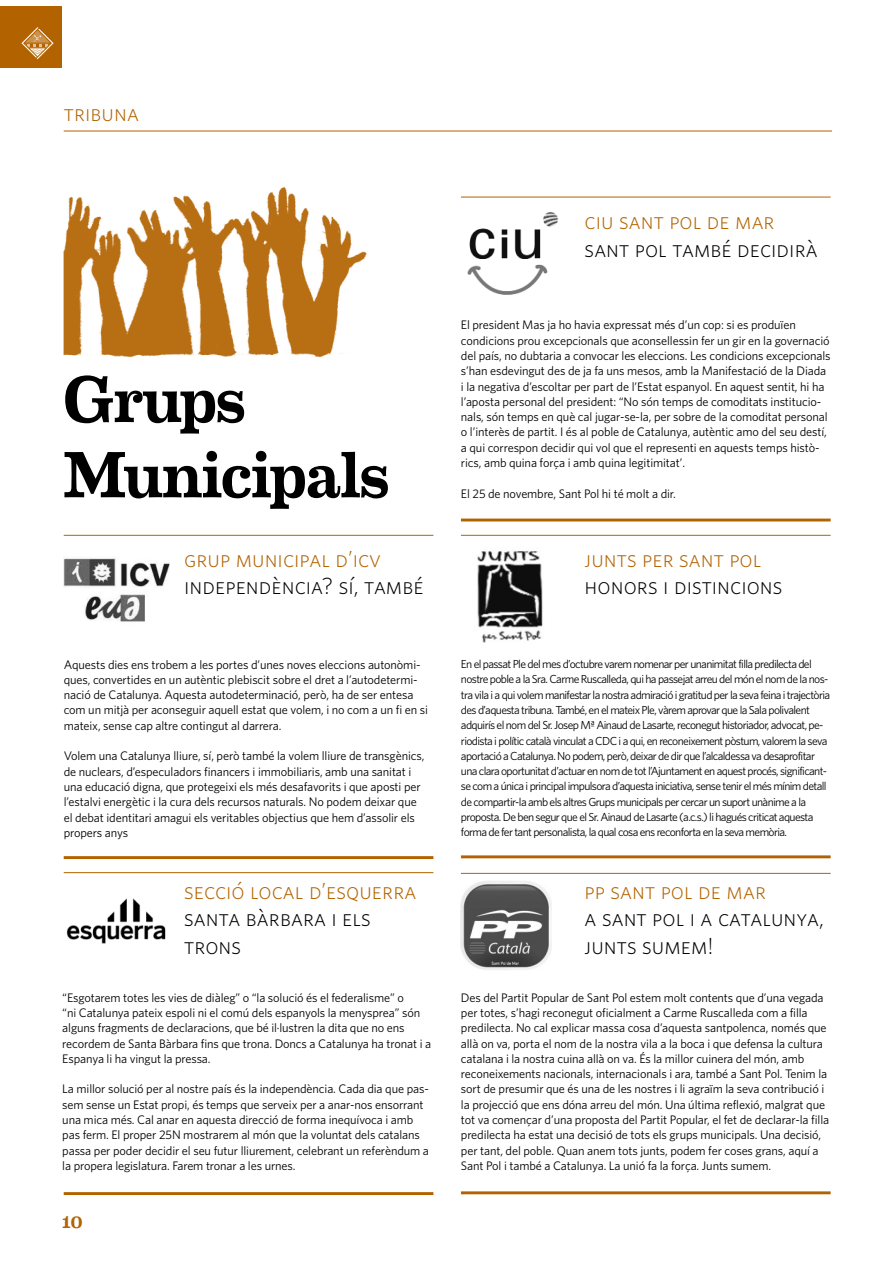
<style>
.page{position:relative;width:893px;height:1263px;background:#fff}
.page>*{position:absolute;margin:0;border:0;box-sizing:border-box;transform-origin:0 0}
.t1{font:500 65.55px/75.3px "Eames Century Modern";letter-spacing:-.025em;color:#000}
.t2{font:23.25px/27.6px "Whitney Light SC";letter-spacing:.005em;color:#000}
.t3{font:23.25px "Whitney Light SC";letter-spacing:.005em;color:#b26300}
.t4{font:500 20.4px "Eames Century Modern";color:#b26300}
.t5{font:12.45px/15.3px "Whitney";letter-spacing:-.01em;color:#000}
.t6{font:11.7px/15.3px "Whitney";letter-spacing:-.055em;color:#000}
</style>
<div class="page">
<hr style="left:64px;top:131px;width:768px;height:1px;background:#b26300">
<img style="left:63px;top:186px;width:304px;height:172px">
<img style="left:467px;top:212px;width:92px;height:83px">
<img style="left:477px;top:551px;width:66px;height:91px">
<img style="left:461px;top:881px;width:90px;height:89px">
<img style="left:64px;top:873px;width:106px;height:71px">
<hr style="left:461px;top:519px;width:369px;height:2px;background:#b26300">
<hr style="left:461px;top:855px;width:369px;height:3px;background:#b26300">
<hr style="left:461px;top:1191px;width:369px;height:3px;background:#b26300">
<hr style="left:461px;top:873px;width:369px;height:1px;background:#b26300">
<hr style="left:461px;top:535px;width:369px;height:1px;background:#b26300">
<hr style="left:461px;top:197px;width:369px;height:1px;background:#b26300">
<hr style="left:64px;top:856px;width:369px;height:3px;background:#b26300">
<hr style="left:64px;top:1192px;width:369px;height:3px;background:#b26300">
<hr style="left:64px;top:872px;width:369px;height:1px;background:#b26300">
<hr style="left:64px;top:535px;width:369px;height:1px;background:#b26300">
<img style="left:63px;top:558px;width:107px;height:64px">
<div style="left:0;top:6px;width:62px;height:62px;background:#b26300"></div>
<svg style="left:21px;top:27px;width:33px;height:32px"></svg>
<h2 class="t3" style="left:64px;top:103px;width:77px">tribuna</h2>
<h1 class="t1" style="left:62px;top:367px;width:329px">Grups<br>Municipals</h1>
<h2 class="t3" style="left:184px;top:549px;width:198px">grup municipal d’icv</h2>
<h2 class="t2" style="left:184px;top:574px;width:241px">independència? sí, també</h2>
<p class="t5" style="left:64px;top:657px;width:366px">Aquests dies ens trobem a les portes d’unes noves eleccions autonòmi&shy;ques, convertides en un autèntic plebiscit sobre el dret a l’autodetermi&shy;nació de Catalunya. Aquesta autodeterminació, però, ha de ser entesa com un mitjà per aconseguir aquell estat que volem, i no com a un fi en si mateix, sense cap altre contingut al darrera.</p>
<p class="t5" style="left:64px;top:748px;width:362px">Volem una Catalunya lliure, sí, però també la volem lliure de transgènics, de nuclears, d’especuladors financers i immobiliaris, amb una sanitat i una educació digna, que protegeixi els més desafavorits i que aposti per l’estalvi energètic i la cura dels recursos naturals. No podem deixar que el debat identitari amagui els veritables objectius que hem d’assolir els propers anys</p>
<h2 class="t3" style="left:184px;top:881px;width:233px">secció local d’esquerra</h2>
<h2 class="t2" style="left:184px;top:906px;width:188px">santa bàrbara i els trons</h2>
<p class="t5" style="left:62px;top:990px;width:370px">“Esgotarem totes les vies de diàleg” o “la solució és el federalisme” o<br>“ni Catalunya pateix espoli ni el comú dels espanyols la menysprea” són alguns fragments de declaracions, que bé il·lustren la dita que no ens recordem de Santa Bàrbara fins que trona. Doncs a Catalunya ha tronat i a Espanya li ha vingut la pressa.</p>
<p class="t5" style="left:62px;top:1081px;width:368px">La millor solució per al nostre país és la independència. Cada dia que pas&shy;sem sense un Estat propi, és temps que serveix per a anar-nos ensorrant una mica més. Cal anar en aquesta direcció de forma inequívoca i amb pas ferm. El proper 25N mostrarem al món que la voluntat dels catalans passa per poder decidir el seu futur lliurement, celebrant un referèndum a la propera legislatura. Farem tronar a les urnes.</p>
<h3 class="t4" style="left:62px;top:1213px;width:22px">10</h3>
<h2 class="t3" style="left:584px;top:212px;width:191px">ciu sant pol de mar</h2>
<h2 class="t2" style="left:584px;top:236px;width:234px">sant pol també decidirà</h2>
<p class="t5" style="left:461px;top:317px;width:371px">El president Mas ja ho havia expressat més d’un cop: si es produïen condicions prou excepcionals que aconsellessin fer un gir en la governació del país, no dubtaria a convocar les eleccions. Les condicions excepcionals s’han esdevingut des de ja fa uns mesos, amb la Manifestació de la Diada i la negativa d’escoltar per part de l’Estat espanyol. En aquest sentit, hi ha l’aposta personal del president: “No són temps de comoditats institucio&shy;nals, són temps en què cal jugar-se-la, per sobre de la comoditat personal o l’interès de partit. I és al poble de Catalunya, autèntic amo del seu destí, a qui correspon decidir qui vol que el representi en aquests temps histò&shy;rics, amb quina força i amb quina legitimitat’.</p>
<p class="t5" style="left:461px;top:486px;width:216px">El 25 de novembre, Sant Pol hi té molt a dir.</p>
<h2 class="t3" style="left:584px;top:549px;width:178px">junts per sant pol</h2>
<h2 class="t2" style="left:584px;top:574px;width:199px">honors i distincions</h2>
<p class="t6" style="left:461px;top:656px;width:371px">En el passat Ple del mes d’octubre varem nomenar per unanimitat filla predilecta del nostre poble a la Sra. Carme Ruscalleda, qui ha passejat arreu del món el nom de la nos&shy;tra vila i a qui volem manifestar la nostra admiració i gratitud per la seva feina i trajectòria des d’aquesta tribuna. També, en el mateix Ple, vàrem aprovar que la Sala polivalent adquirís el nom del Sr. Josep Mª Ainaud de Lasarte, reconegut historiador, advocat, pe&shy;riodista i polític català vinculat a CDC i a qui, en reconeixement pòstum, valorem la seva aportació a Catalunya. No podem, però, deixar de dir que l’alcaldessa va desaprofitar una clara oportunitat d’actuar en nom de tot l’Ajuntament en aquest procés, significant&shy;se com a única i principal impulsora d’aquesta iniciativa, sense tenir el més mínim detall de compartir-la amb els altres Grups municipals per cercar un suport unànime a la proposta. De ben segur que el Sr. Ainaud de Lasarte (a.c.s.) li hagués criticat aquesta forma de fer tant personalista, la qual cosa ens reconforta en la seva memòria.</p>
<h2 class="t3" style="left:584px;top:881px;width:183px">pp sant pol de mar</h2>
<h2 class="t2" style="left:584px;top:906px;width:241px">a sant pol i a catalunya, junts sumem!</h2>
<p class="t5" style="left:461px;top:990px;width:370px">Des del Partit Popular de Sant Pol estem molt contents que d’una vegada per totes, s’hagi reconegut oficialment a Carme Ruscalleda com a filla predilecta. No cal explicar massa cosa d’aquesta santpolenca, només que allà on va, porta el nom de la nostra vila a la boca i que defensa la cultura catalana i la nostra cuina allà on va. És la millor cuinera del món, amb reconeixements nacionals, internacionals i ara, també a Sant Pol. Tenim la sort de presumir que és una de les nostres i li agraïm la seva contribució i la projecció que ens dóna arreu del món. Una última reflexió, malgrat que tot va començar d’una proposta del Partit Popular, el fet de declarar-la filla predilecta ha estat una decisió de tots els grups municipals. Una decisió, per tant, del poble. Quan anem tots junts, podem fer coses grans, aquí a Sant Pol i també a Catalunya. La unió fa la força. Junts sumem.</p>
</div>
